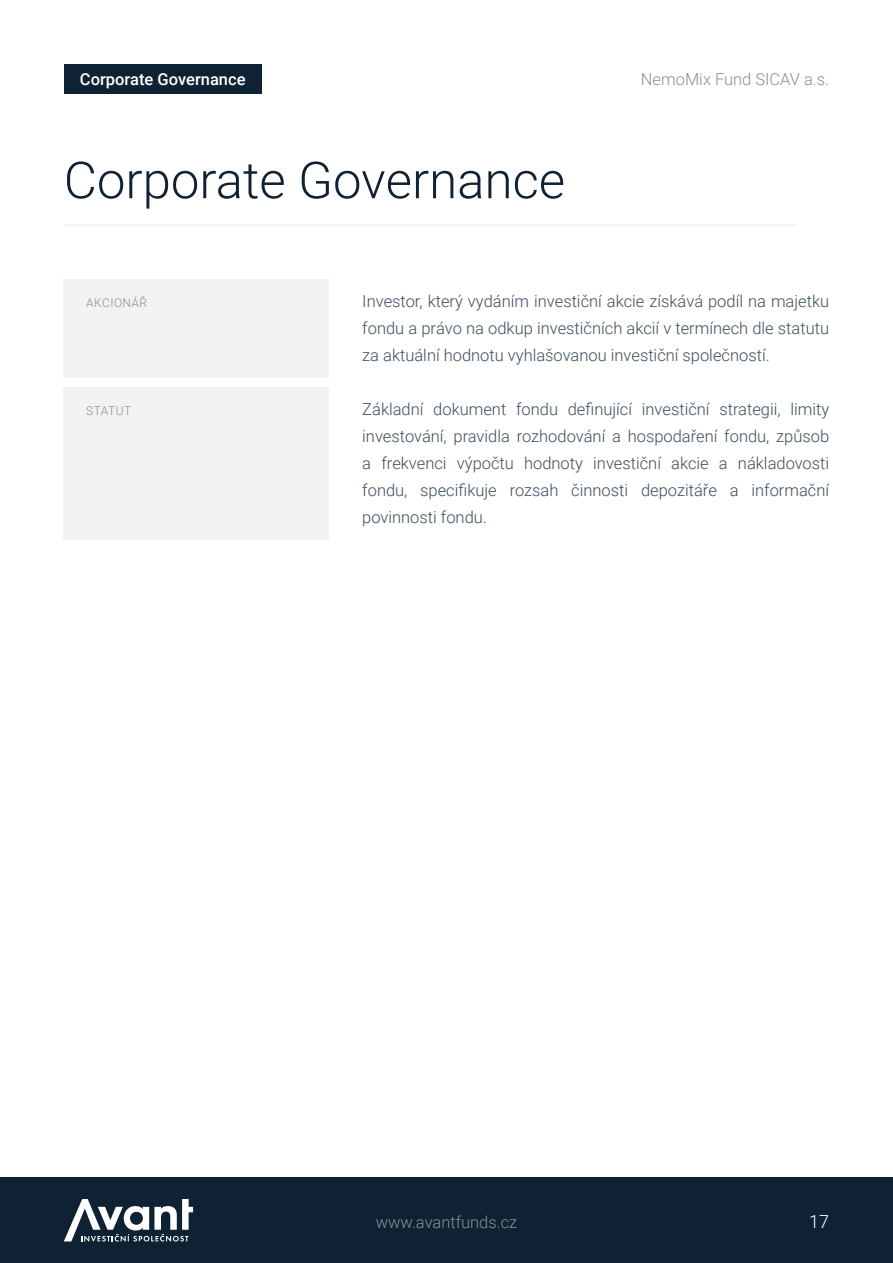
<style>
.page{position:relative;width:893px;height:1263px;background:#fff}
.page>*{position:absolute;margin:0;border:0;box-sizing:border-box;transform-origin:0 0}
.t1{font:300 51px "Roboto";color:#0f2233}
.t2{font:300 18px "Roboto";color:#fff}
.t3{font:300 16.5px/27px "Roboto";color:#3d4e5d;text-align:justify}
.t4{font:300 16.5px "Roboto";color:#878f98}
.t5{font:500 16.5px "Roboto";color:#fff}
.t6{font:300 12px "Roboto";letter-spacing:.035em;color:#878f98}
</style>
<div class="page">
<div style="left:64px;top:64px;width:197px;height:30px;background:#0f2233"></div>
<div style="left:64px;top:280px;width:265px;height:98px;background:#f2f2f2"></div>
<div style="left:64px;top:388px;width:265px;height:152px;background:#f2f2f2"></div>
<div style="left:0;top:1177px;width:893px;height:86px;background:#0f2233"></div>
<svg style="left:64px;top:1199px;width:129px;height:42px"></svg>
<hr style="left:64px;top:224px;width:733px;height:2px;background:#f2f2f2">
<p class="t5" style="left:80px;top:67px;width:167px">Corporate Governance</p>
<p class="t4" style="left:641px;top:67px;width:190px">NemoMix Fund SICAV a.s.</p>
<h1 class="t1" style="left:64px;top:144px;width:503px">Corporate Governance</h1>
<p class="t6" style="left:86px;top:294px;width:62px">AKCIONÁŘ</p>
<p class="t6" style="left:86px;top:402px;width:46px">STATUT</p>
<p class="t3" style="left:362px;top:287px;width:468px">Investor, který vydáním investiční akcie získává podíl na majetku fondu a právo na odkup investičních akcií v termínech dle statutu za aktuální hodnotu vyhlašovanou investiční společností.</p>
<p class="t3" style="left:362px;top:395px;width:468px">Základní dokument fondu definující investiční strategii, limity investování, pravidla rozhodování a hospodaření fondu, způsob a frekvenci výpočtu hodnoty investiční akcie a nákladovosti fondu, specifikuje rozsah činnosti depozitáře a informační povinnosti fondu.</p>
<p class="t4" style="left:376px;top:1210px;width:143px">www.avantfunds.cz</p>
<p class="t2" style="left:809px;top:1209px;width:21px">17</p>
</div>
